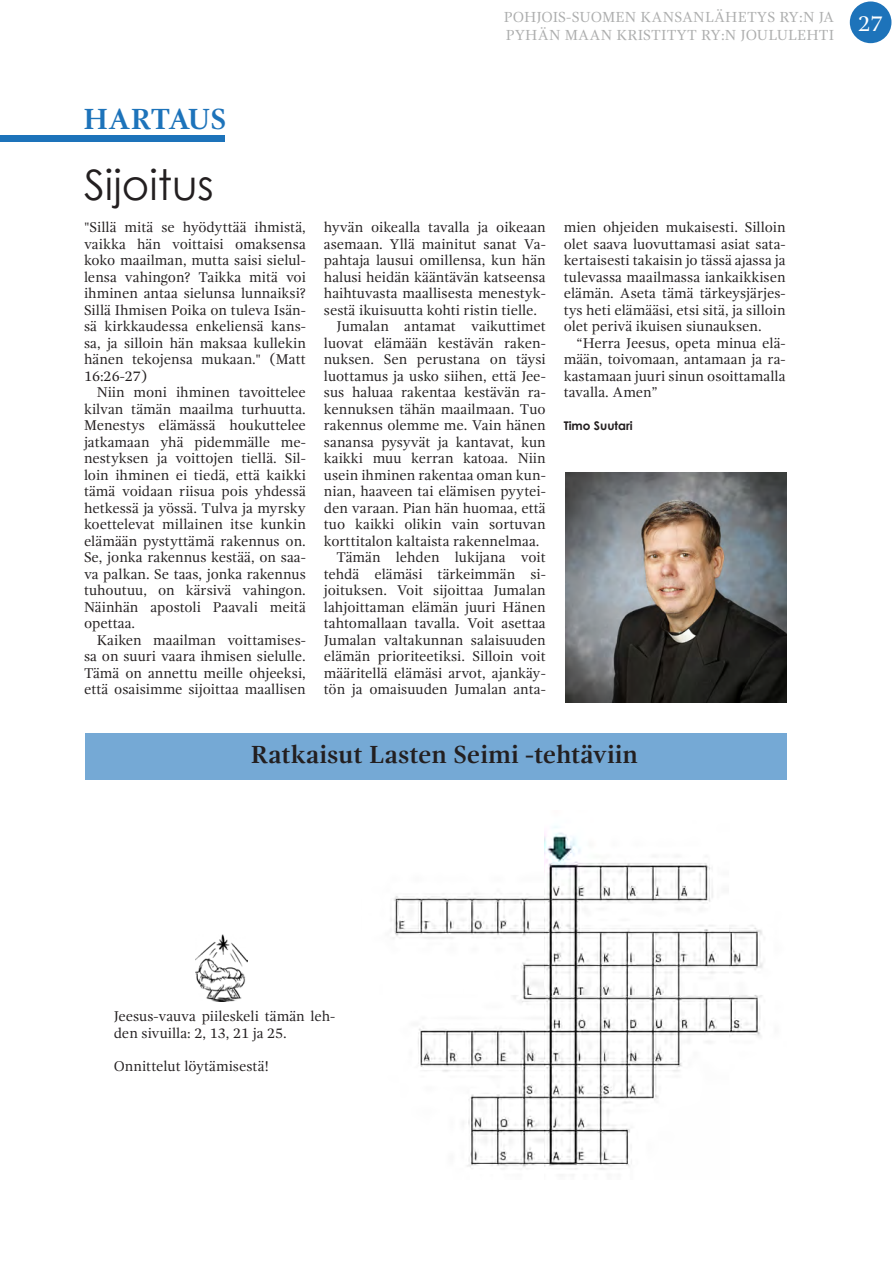
<style>
.page{position:relative;width:893px;height:1263px;background:#fff}
.page>*{position:absolute;margin:0;border:0;box-sizing:border-box;transform-origin:0 0}
.Holyland_leipis_alku{font:42px "Century Gothic";color:#231f20}
.t1{font:700 30px "Gandhi Serif";letter-spacing:-.015em;color:#1d73ba}
.Holyland_leipis_alku-2{font:700 25.5px "Gandhi Serif";color:#231f20}
.t2{font:15px/18px "Gandhi Serif";letter-spacing:.01em;color:#adaeae}
.Holyland_leipis{font:14.55px/16.5px "Gandhi Serif";color:#231f20;text-align:justify}
.Holyland_leipis_alku-3{font:14.55px/16.5px "Gandhi Serif";color:#231f20}
.Holylan_kirjoittaja_uusi{font:700 12px "Century Gothic Pro";color:#231f20}
</style>
<div class="page">
<img style="left:390px;top:826px;width:373px;height:344px">
<div style="left:85px;top:733px;width:702px;height:46px;background:#75a9d5"></div>
<img style="left:196px;top:934px;width:52px;height:68px">
<div style="left:0;top:135px;width:224px;height:6px;background:#1d73ba"></div>
<img style="left:565px;top:473px;width:222px;height:229px">
<div style="left:850px;top:1px;width:41px;height:42px;background:#1d73ba;border-radius:50%"></div>
<p class="t2" style="left:504px;top:8px;width:381px">POHJOIS-SUOMEN KANSANLÄHETYS RY:N JA<br>PYHÄN MAAN KRISTITYT RY:N JOULULEHTI <sup>27</sup></p>
<p class="t1" style="left:84px;top:102px;width:144px">HARTAUS</p>
<p class="Holyland_leipis_alku" style="left:84px;top:156px;width:131px">Sijoitus</p>
<p class="Holyland_leipis_alku-3" style="left:84px;top:219px;width:223px;text-align:justify">"Sillä mitä se hyödyttää ihmistä, vaikka hän voittaisi omaksensa koko maailman, mutta saisi sielul&shy;lensa vahingon? Taikka mitä voi ihminen antaa sielunsa lunnaiksi?<br>Sillä Ihmisen Poika on tuleva Isän&shy;sä kirkkaudessa enkeliensä kans&shy;sa, ja silloin hän maksaa kullekin hänen tekojensa mukaan." (Matt 16:26-27)</p>
<p class="Holyland_leipis" style="left:84px;top:384px;width:223px;text-indent:13px">Niin moni ihminen tavoittelee kilvan tämän maailma turhuutta.<br>Menestys elämässä houkuttelee jatkamaan yhä pidemmälle me&shy;nestyksen ja voittojen tiellä. Sil&shy;loin ihminen ei tiedä, että kaikki tämä voidaan riisua pois yhdessä hetkessä ja yössä. Tulva ja myrsky koettelevat millainen itse kunkin elämään pystyttämä rakennus on.<br>Se, jonka rakennus kestää, on saa&shy;va palkan. Se taas, jonka rakennus tuhoutuu, on kärsivä vahingon.<br>Näinhän apostoli Paavali meitä opettaa.</p>
<p class="Holyland_leipis" style="left:84px;top:632px;width:223px;text-indent:13px">Kaiken maailman voittamises&shy;sa on suuri vaara ihmisen sielulle.<br>Tämä on annettu meille ohjeeksi, että osaisimme sijoittaa maallisen</p>
<p class="Holyland_leipis" style="left:324px;top:219px;width:223px">hyvän oikealla tavalla ja oikeaan asemaan. Yllä mainitut sanat Va&shy;pahtaja lausui omillensa, kun hän halusi heidän kääntävän katseensa haihtuvasta maallisesta menestyk&shy;sestä ikuisuutta kohti ristin tielle.</p>
<p class="Holyland_leipis" style="left:324px;top:318px;width:223px;text-indent:13px">Jumalan antamat vaikuttimet luovat elämään kestävän raken&shy;nuksen. Sen perustana on täysi luottamus ja usko siihen, että Jee&shy;sus haluaa rakentaa kestävän ra&shy;kennuksen tähän maailmaan. Tuo rakennus olemme me. Vain hänen sanansa pysyvät ja kantavat, kun kaikki muu kerran katoaa. Niin usein ihminen rakentaa oman kun&shy;nian, haaveen tai elämisen pyytei&shy;den varaan. Pian hän huomaa, että tuo kaikki olikin vain sortuvan korttitalon kaltaista rakennelmaa.</p>
<p class="Holyland_leipis" style="left:324px;top:549px;width:223px;text-indent:13px">Tämän lehden lukijana voit tehdä elämäsi tärkeimmän si&shy;joituksen. Voit sijoittaa Jumalan lahjoittaman elämän juuri Hänen tahtomallaan tavalla. Voit asettaa Jumalan valtakunnan salaisuuden elämän prioriteetiksi. Silloin voit määritellä elämäsi arvot, ajankäy&shy;tön ja omaisuuden Jumalan anta-</p>
<p class="Holyland_leipis" style="left:564px;top:219px;width:223px">mien ohjeiden mukaisesti. Silloin olet saava luovuttamasi asiat sata&shy;kertaisesti takaisin jo tässä ajassa ja tulevassa maailmassa iankaikkisen elämän. Aseta tämä tärkeysjärjes&shy;tys heti elämääsi, etsi sitä, ja silloin olet perivä ikuisen siunauksen.</p>
<p class="Holyland_leipis" style="left:564px;top:335px;width:223px;text-indent:13px">“Herra Jeesus, opeta minua elä&shy;mään, toivomaan, antamaan ja ra&shy;kastamaan juuri sinun osoittamalla tavalla. Amen”</p>
<p class="Holylan_kirjoittaja_uusi" style="left:564px;top:418px;width:71px">Timo Suutari</p>
<p class="Holyland_leipis_alku-2" style="left:251px;top:739px;width:389px">Ratkaisut Lasten Seimi -tehtäviin</p>
<p class="Holyland_leipis_alku-3" style="left:114px;top:1008px;width:223px">Jeesus-vauva piileskeli tämän leh&shy;den sivuilla: 2, 13, 21 ja 25.</p>
<p class="Holyland_leipis_alku-3" style="left:114px;top:1057px;width:157px">Onnittelut löytämisestä!</p>
</div>
